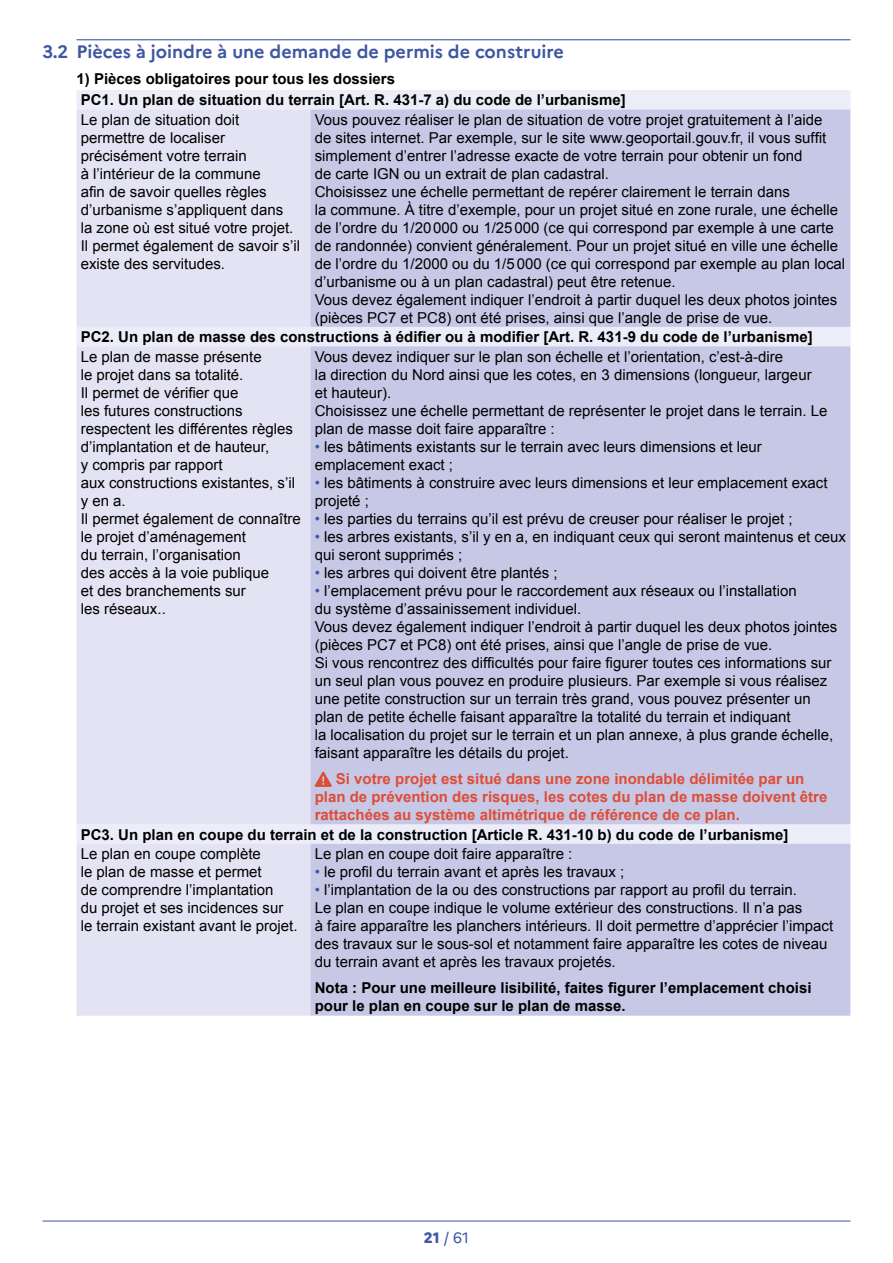
<style>
.page{position:relative;width:893px;height:1263px;background:#fff}
.page>*{position:absolute;margin:0;border:0;box-sizing:border-box;transform-origin:0 0}
.h3_-_titre_sous-part{font:700 18px "Marianne";color:#3e57a3}
.Texte_tableau_Couran{font:15px/18px "Arial";color:#000}
.Texte_tableau_Couran-2{font:700 15px/18px "Arial";color:#000}
.Texte_tableau_Couran-3{font:700 15px/18px "Arial";color:#dd4d37}
.Titre_1{font:700 15px "Arial";color:#000}
.t1{font:15px "Marianne";color:#3e57a3}
.s1{color:#3e57a3}
.s2{font-weight:800}
</style>
<div class="page">
<hr style="left:43px;top:1221px;width:807px;height:1px;background:#3e57a3">
<hr style="left:77px;top:39px;width:773px;height:1px;background:#3e57a3">
<div style="left:77px;top:90px;width:773px;height:19px;background:#ecedf8"></div>
<div style="left:77px;top:109px;width:233px;height:907px;background:#e3e3f3"></div>
<div style="left:310px;top:109px;width:540px;height:907px;background:#c7c8e6"></div>
<svg style="left:315px;top:771px;width:17px;height:16px"></svg>
<p class="h3_-_titre_sous-part" style="left:43px;top:37px;width:523px">3.2 Pièces à joindre à une demande de permis de construire</p>
<p class="Titre_1" style="left:77px;top:69px;width:320px">1) Pièces obligatoires pour tous les dossiers</p>
<p class="Texte_tableau_Couran-2" style="left:81px;top:91px;width:547px">PC1. Un plan de situation du terrain [Art. R. 431-7 a) du code de l’urbanisme]</p>
<p class="Texte_tableau_Couran" style="left:81px;top:111px;width:214px">Le plan de situation doit permettre de localiser précisément votre terrain<br>à l’intérieur de la commune<br>afin de savoir quelles règles d’urbanisme s’appliquent dans la zone où est situé votre projet.</p>
<p class="Texte_tableau_Couran" style="left:81px;top:237px;width:221px">Il permet également de savoir s’il existe des servitudes.</p>
<p class="Texte_tableau_Couran" style="left:315px;top:111px;width:513px">Vous pouvez réaliser le plan de situation de votre projet gratuitement à l’aide de sites internet. Par exemple, sur le site www.geoportail.gouv.fr, il vous suffit simplement d’entrer l’adresse exacte de votre terrain pour obtenir un fond<br>de carte IGN ou un extrait de plan cadastral.</p>
<p class="Texte_tableau_Couran" style="left:315px;top:183px;width:532px">Choisissez une échelle permettant de repérer clairement le terrain dans<br>la commune. À titre d’exemple, pour un projet situé en zone rurale, une échelle de l’ordre du 1/20000 ou 1/25000 (ce qui correspond par exemple à une carte de randonnée) convient généralement. Pour un projet situé en ville une échelle de l’ordre du 1/2000 ou du 1/5000 (ce qui correspond par exemple au plan local d’urbanisme ou à un plan cadastral) peut être retenue.</p>
<p class="Texte_tableau_Couran" style="left:315px;top:291px;width:524px">Vous devez également indiquer l’endroit à partir duquel les deux photos jointes (pièces PC7 et PC8) ont été prises, ainsi que l’angle de prise de vue.</p>
<p class="Texte_tableau_Couran-2" style="left:81px;top:328px;width:733px">PC2. Un plan de masse des constructions à édifier ou à modifier [Art. R. 431-9 du code de l’urbanisme]</p>
<p class="Texte_tableau_Couran" style="left:81px;top:347px;width:182px">Le plan de masse présente le projet dans sa totalité.</p>
<p class="Texte_tableau_Couran" style="left:81px;top:383px;width:216px">Il permet de vérifier que<br>les futures constructions respectent les différentes règles d’implantation et de hauteur,<br>y compris par rapport<br>aux constructions existantes, s’il y en a.</p>
<p class="Texte_tableau_Couran" style="left:81px;top:509px;width:222px">Il permet également de connaître le projet d’aménagement<br>du terrain, l’organisation<br>des accès à la voie publique<br>et des branchements sur<br>les réseaux..</p>
<p class="Texte_tableau_Couran" style="left:315px;top:347px;width:498px">Vous devez indiquer sur le plan son échelle et l’orientation, c’est-à-dire<br>la direction du Nord ainsi que les cotes, en 3 dimensions (longueur, largeur et hauteur).</p>
<p class="Texte_tableau_Couran" style="left:315px;top:401px;width:514px">Choisissez une échelle permettant de représenter le projet dans le terrain. Le plan de masse doit faire apparaître :</p>
<p class="Texte_tableau_Couran" style="left:315px;top:437px;width:449px"><span class="s1">•</span> les bâtiments existants sur le terrain avec leurs dimensions et leur emplacement exact ;</p>
<p class="Texte_tableau_Couran" style="left:315px;top:473px;width:514px"><span class="s1">•</span> les bâtiments à construire avec leurs dimensions et leur emplacement exact projeté ;</p>
<p class="Texte_tableau_Couran" style="left:315px;top:509px;width:479px"><span class="s1">•</span> les parties du terrains qu’il est prévu de creuser pour réaliser le projet ;</p>
<p class="Texte_tableau_Couran" style="left:315px;top:527px;width:533px"><span class="s1">•</span> les arbres existants, s’il y en a, en indiquant ceux qui seront maintenus et ceux qui seront supprimés ;</p>
<p class="Texte_tableau_Couran" style="left:315px;top:563px;width:244px"><span class="s1">•</span> les arbres qui doivent être plantés ;</p>
<p class="Texte_tableau_Couran" style="left:315px;top:581px;width:484px"><span class="s1">•</span> l’emplacement prévu pour le raccordement aux réseaux ou l’installation du système d’assainissement individuel.</p>
<p class="Texte_tableau_Couran" style="left:315px;top:617px;width:524px">Vous devez également indiquer l’endroit à partir duquel les deux photos jointes (pièces PC7 et PC8) ont été prises, ainsi que l’angle de prise de vue.</p>
<p class="Texte_tableau_Couran" style="left:315px;top:653px;width:520px">Si vous rencontrez des difficultés pour faire figurer toutes ces informations sur un seul plan vous pouvez en produire plusieurs. Par exemple si vous réalisez une petite construction sur un terrain très grand, vous pouvez présenter un plan de petite échelle faisant apparaître la totalité du terrain et indiquant<br>la localisation du projet sur le terrain et un plan annexe, à plus grande échelle, faisant apparaître les détails du projet.</p>
<p class="Texte_tableau_Couran-3" style="left:315px;top:770px;width:514px;text-indent:21px">Si votre projet est situé dans une zone inondable délimitée par un plan de prévention des risques, les cotes du plan de masse doivent être rattachées au système altimétrique de référence de ce plan.</p>
<p class="Texte_tableau_Couran-2" style="left:81px;top:826px;width:709px">PC3. Un plan en coupe du terrain et de la construction [Article R. 431-10 b) du code de l’urbanisme]</p>
<p class="Texte_tableau_Couran" style="left:81px;top:845px;width:218px">Le plan en coupe complète<br>le plan de masse et permet<br>de comprendre l’implantation<br>du projet et ses incidences sur le terrain existant avant le projet.</p>
<p class="Texte_tableau_Couran" style="left:315px;top:845px;width:259px">Le plan en coupe doit faire apparaître :</p>
<p class="Texte_tableau_Couran" style="left:315px;top:863px;width:311px"><span class="s1">•</span> le profil du terrain avant et après les travaux ;</p>
<p class="Texte_tableau_Couran" style="left:315px;top:881px;width:484px"><span class="s1">•</span> l’implantation de la ou des constructions par rapport au profil du terrain.</p>
<p class="Texte_tableau_Couran" style="left:315px;top:899px;width:520px">Le plan en coupe indique le volume extérieur des constructions. Il n’a pas<br>à faire apparaître les planchers intérieurs. Il doit permettre d’apprécier l’impact des travaux sur le sous-sol et notamment faire apparaître les cotes de niveau du terrain avant et après les travaux projetés.</p>
<p class="Texte_tableau_Couran-2" style="left:315px;top:980px;width:498px">Nota : Pour une meilleure lisibilité, faites figurer l’emplacement choisi pour le plan en coupe sur le plan de masse.</p>
<p class="t1" style="left:424px;top:1226px;width:47px"><span class="s2">21</span> / 61</p>
</div>
